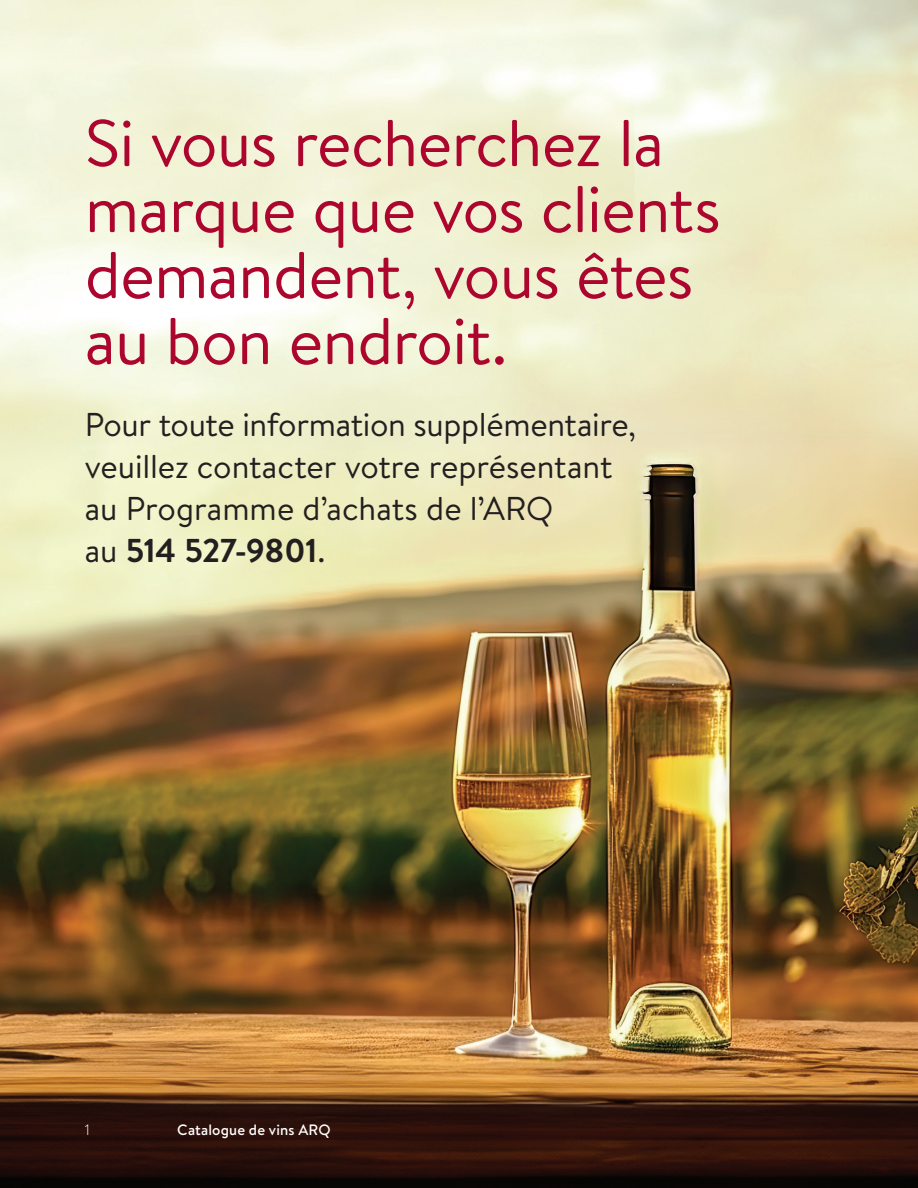
<style>
.page{position:relative;width:918px;height:1188px;background:#fff}
.page>*{position:absolute;margin:0;border:0;box-sizing:border-box;transform-origin:0 0}
.t1{font:66px/66px "Brandon Text";letter-spacing:-.015em;color:#ac062f}
.t2{font:33px/42px "Brandon Text";letter-spacing:-.01em;color:#231f20}
.t3{font:500 15px "Brandon Text";letter-spacing:.01em;color:#fff}
.t4{font:300 15px "Brandon Text";color:#fff}
.s1{font-weight:700}
</style>
<div class="page">
<img style="left:0;top:0;width:918px;height:1188px">
<h1 class="t1" style="left:85px;top:108px;width:638px">Si vous recherchez la marque que vos clients demandent, vous êtes au bon endroit.</h1>
<p class="t2" style="left:85px;top:403px;width:553px">Pour toute information supplémentaire, veuillez contacter votre représentant au Programme d’achats de l’ARQ<br>au <span class="s1">514 527-9801</span>.</p>
<p class="t4" style="left:85px;top:1120px;width:7px">1</p>
<p class="t3" style="left:177px;top:1119px;width:155px">Catalogue de vins ARQ</p>
</div>
